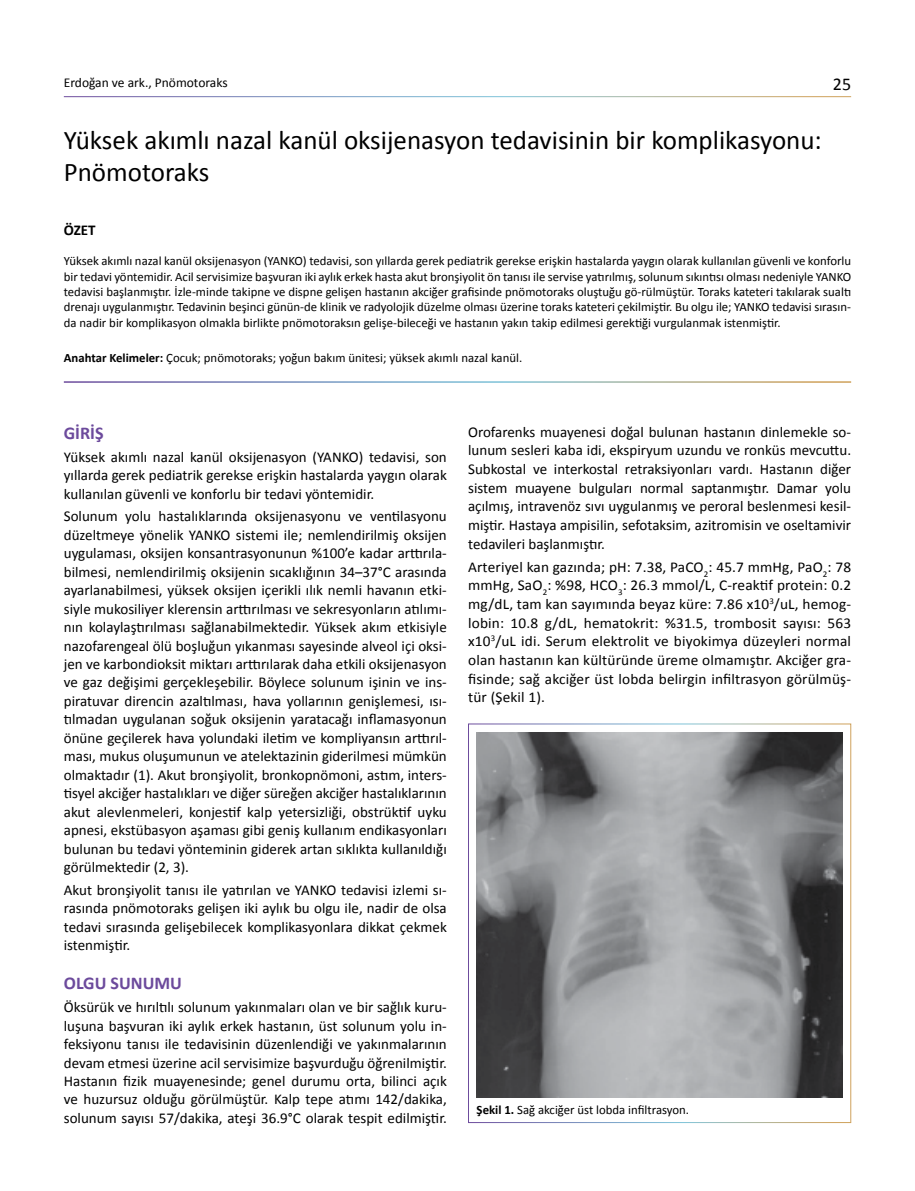
<style>
.page{position:relative;width:915px;height:1191px;background:#fff}
.page>*{position:absolute;margin:0;border:0;box-sizing:border-box;transform-origin:0 0}
.t1{font:27px/32.4px "Calibri";color:#000}
.t2{font:700 18px "Calibri";color:#6c4a9c}
.t3{font:18px "Calibri";color:#000}
.t4{font:15px/18.5px "Calibri";color:#000;text-align:justify}
.t5{font:700 15px "Calibri";color:#000}
.t6{font:13.5px "Calibri";color:#000}
.t7{font:12.75px/15.3px "Calibri";color:#000;text-align:justify}
.s1{font-weight:700}
</style>
<div class="page">
<div style="left:468px;top:723px;width:382px;height:400px;border:1px solid #fff"></div>
<img style="left:476px;top:732px;width:366px;height:365px">
<p class="t6" style="left:64px;top:74px;width:165px">Erdoğan ve ark., Pnömotoraks</p>
<p class="t3" style="left:832px;top:73px;width:20px">25</p>
<h1 class="t1" style="left:64px;top:123px;width:759px">Yüksek akımlı nazal kanül oksijenasyon tedavisinin bir komplikasyonu:<br>Pnömotoraks</h1>
<p class="t5" style="left:64px;top:220px;width:33px">ÖZET</p>
<p class="t7" style="left:64px;top:253px;width:788px">Yüksek akımlı nazal kanül oksijenasyon (YANKO) tedavisi, son yıllarda gerek pediatrik gerekse erişkin hastalarda yaygın olarak kullanılan güvenli ve konforlu bir tedavi yöntemidir. Acil servisimize başvuran iki aylık erkek hasta akut bronşiyolit ön tanısı ile servise yatırılmış, solunum sıkıntısı olması nedeniyle YANKO tedavisi başlanmıştır. İzle-minde takipne ve dispne gelişen hastanın akciğer grafisinde pnömotoraks oluştuğu gö-rülmüştür. Toraks kateteri takılarak sualtı drenajı uygulanmıştır. Tedavinin beşinci günün-de klinik ve radyolojik düzelme olması üzerine toraks kateteri çekilmiştir. Bu olgu ile; YANKO tedavisi sırasın&shy;da nadir bir komplikasyon olmakla birlikte pnömotoraksın gelişe-bileceği ve hastanın yakın takip edilmesi gerektiği vurgulanmak istenmiştir.</p>
<p class="t7" style="left:64px;top:350px;width:460px"><span class="s1">Anahtar Kelimeler:</span> Çocuk; pnömotoraks; yoğun bakım ünitesi; yüksek akımlı nazal kanül.</p>
<p class="t2" style="left:64px;top:422px;width:41px">GİRİŞ</p>
<p class="t4" style="left:64px;top:447px;width:384px">Yüksek akımlı nazal kanül oksijenasyon (YANKO) tedavisi, son yıllarda gerek pediatrik gerekse erişkin hastalarda yaygın olarak kullanılan güvenli ve konforlu bir tedavi yöntemidir.</p>
<p class="t4" style="left:64px;top:507px;width:384px">Solunum yolu hastalıklarında oksijenasyonu ve ventilasyonu düzeltmeye yönelik YANKO sistemi ile; nemlendirilmiş oksijen uygulaması, oksijen konsantrasyonunun %100’e kadar arttırıla&shy;bilmesi, nemlendirilmiş oksijenin sıcaklığının 34–37°C arasında ayarlanabilmesi, yüksek oksijen içerikli ılık nemli havanın etki&shy;siyle mukosiliyer klerensin arttırılması ve sekresyonların atılımı&shy;nın kolaylaştırılması sağlanabilmektedir. Yüksek akım etkisiyle nazofarengeal ölü boşluğun yıkanması sayesinde alveol içi oksi&shy;jen ve karbondioksit miktarı arttırılarak daha etkili oksijenasyon ve gaz değişimi gerçekleşebilir. Böylece solunum işinin ve ins&shy;piratuvar direncin azaltılması, hava yollarının genişlemesi, ısı&shy;tılmadan uygulanan soğuk oksijenin yaratacağı inflamasyonun önüne geçilerek hava yolundaki iletim ve kompliyansın arttırıl&shy;ması, mukus oluşumunun ve atelektazinin giderilmesi mümkün olmaktadır (1). Akut bronşiyolit, bronkopnömoni, astım, inters&shy;tisyel akciğer hastalıkları ve diğer süreğen akciğer hastalıklarının akut alevlenmeleri, konjestif kalp yetersizliği, obstrüktif uyku apnesi, ekstübasyon aşaması gibi geniş kullanım endikasyonları bulunan bu tedavi yönteminin giderek artan sıklıkta kullanıldığı görülmektedir (2, 3).</p>
<p class="t4" style="left:64px;top:880px;width:384px">Akut bronşiyolit tanısı ile yatırılan ve YANKO tedavisi izlemi sı&shy;rasında pnömotoraks gelişen iki aylık bu olgu ile, nadir de olsa tedavi sırasında gelişebilecek komplikasyonlara dikkat çekmek istenmiştir.</p>
<p class="t2" style="left:64px;top:972px;width:120px">OLGU SUNUMU</p>
<p class="t4" style="left:64px;top:998px;width:384px">Öksürük ve hırıltılı solunum yakınmaları olan ve bir sağlık kuru&shy;luşuna başvuran iki aylık erkek hastanın, üst solunum yolu in&shy;feksiyonu tanısı ile tedavisinin düzenlendiği ve yakınmalarının devam etmesi üzerine acil servisimize başvurduğu öğrenilmiştir.<br>Hastanın fizik muayenesinde; genel durumu orta, bilinci açık ve huzursuz olduğu görülmüştür. Kalp tepe atımı 142/dakika, solunum sayısı 57/dakika, ateşi 36.9°C olarak tespit edilmiştir.</p>
<p class="t4" style="left:468px;top:422px;width:384px">Orofarenks muayenesi doğal bulunan hastanın dinlemekle so&shy;lunum sesleri kaba idi, ekspiryum uzundu ve ronküs mevcuttu.<br>Subkostal ve interkostal retraksiyonları vardı. Hastanın diğer sistem muayene bulguları normal saptanmıştır. Damar yolu açılmış, intravenöz sıvı uygulanmış ve peroral beslenmesi kesil&shy;miştir. Hastaya ampisilin, sefotaksim, azitromisin ve oseltamivir tedavileri başlanmıştır.</p>
<p class="t4" style="left:468px;top:557px;width:384px">Arteriyel kan gazında; pH: 7.38, PaCO<sub>2</sub>: 45.7 mmHg, PaO<sub>2</sub>: 78 mmHg, SaO<sub>2</sub>: %98, HCO<sub>3</sub>: 26.3 mmol/L, C-reaktif protein: 0.2 mg/dL, tam kan sayımında beyaz küre: 7.86 x10<sup>3</sup>/uL, hemog&shy;lobin: 10.8 g/dL, hematokrit: %31.5, trombosit sayısı: 563 x10<sup>3</sup>/uL idi. Serum elektrolit ve biyokimya düzeyleri normal olan hastanın kan kültüründe üreme olmamıştır. Akciğer gra&shy;fisinde; sağ akciğer üst lobda belirgin infiltrasyon görülmüş&shy;tür (Şekil 1).</p>
<p class="t7" style="left:476px;top:1102px;width:214px"><span class="s1">Şekil 1.</span> Sağ akciğer üst lobda infiltrasyon.</p>
</div>
